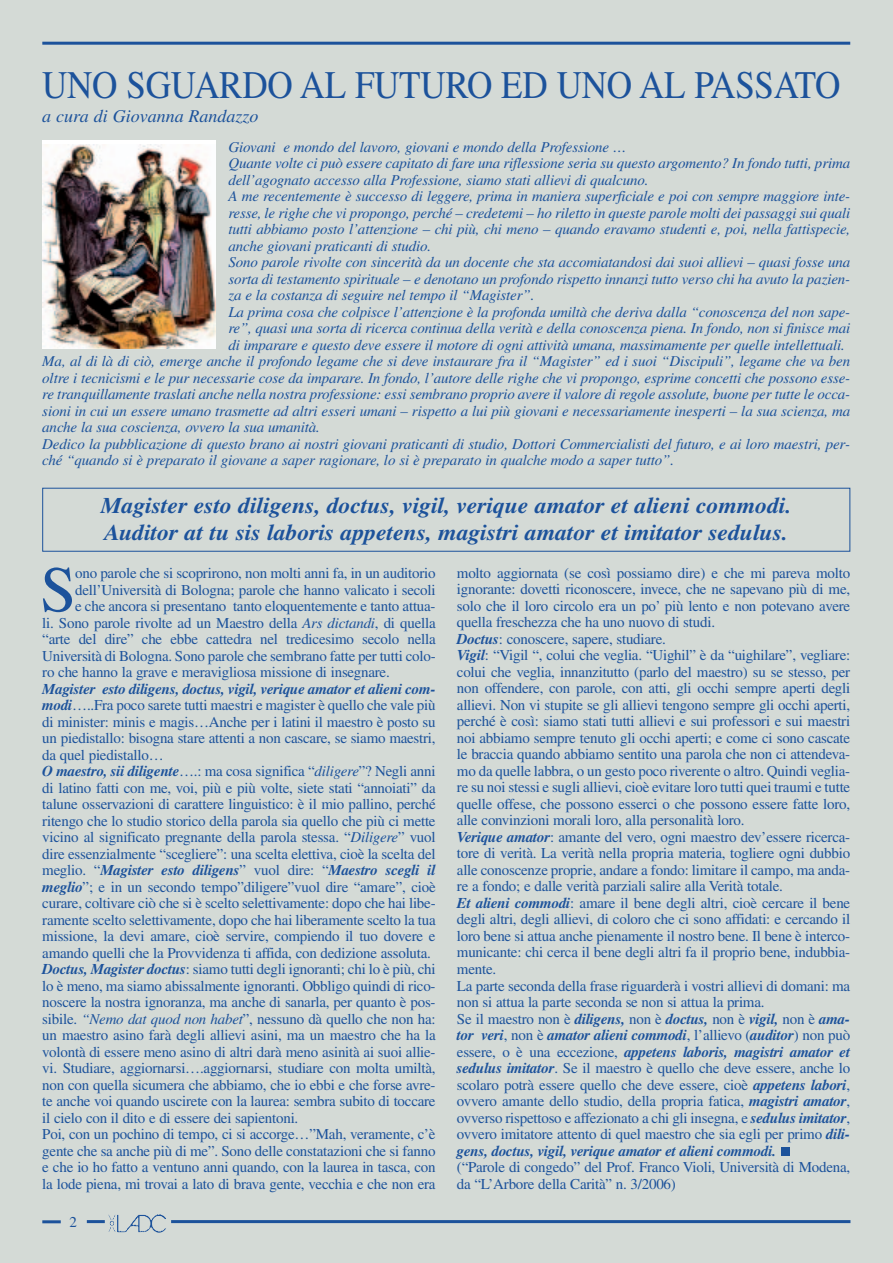
<style>
.page{position:relative;width:893px;height:1263px;background:#d4dad6}
.page>*{position:absolute;margin:0;border:0;box-sizing:border-box;transform-origin:0 0}
.t1{font:64.8px "Times";color:#1c529b}
.t2{font:39px "Times";letter-spacing:-.01em;color:#1c529b;scale:.9 1}
.t3{font:italic 700 22.5px/27px "Times";color:#1c529b;scale:1.05 1}
.t4{font:italic 18px "Times";color:#1c529b}
.t5{font:15px/16.5px "Times";letter-spacing:-.015em;color:#1c529b}
.t6{font:italic 15px "Times";letter-spacing:-.01em;color:#1c529b}
.s1{font-style:italic}
.s2{font-weight:700;font-style:italic}
</style>
<div class="page">
<hr style="left:171px;top:1220px;width:679px;height:3px;background:#1c529b">
<hr style="left:42px;top:1220px;width:19px;height:3px;background:#1c529b">
<hr style="left:87px;top:1220px;width:18px;height:3px;background:#1c529b">
<img style="left:108px;top:1214px;width:43px;height:18px">
<hr style="left:42px;top:42px;width:808px;height:3px;background:#1c529b">
<div style="left:781px;top:1147px;width:8px;height:8px;background:#1c529b"></div>
<div style="left:42px;top:140px;width:174px;height:209px;background:#fff"></div>
<img style="left:42px;top:145px;width:174px;height:204px">
<div style="left:42px;top:488px;width:808px;height:64px;border:1px solid #1c529b"></div>
<h2 class="t2" style="left:42px;top:71px;width:888px">UNO SGUARDO AL FUTURO ED UNO AL PASSATO</h2>
<p class="t4" style="left:42px;top:110px;width:218px">a cura di Giovanna Randazzo</p>
<p class="t6" style="left:228px;top:141px;width:399px">Giovani e mondo del lavoro, giovani e mondo della Professione …</p>
<p class="t6" style="left:228px;top:157px;width:623px">Quante volte ci può essere capitato di fare una riflessione seria su questo argomento? In fondo tutti, prima</p>
<p class="t6" style="left:228px;top:174px;width:422px">dell’agognato accesso alla Professione, siamo stati allievi di qualcuno.</p>
<p class="t6" style="left:228px;top:190px;width:623px">A me recentemente è successo di leggere, prima in maniera superficiale e poi con sempre maggiore inte-</p>
<p class="t6" style="left:228px;top:207px;width:623px">resse, le righe che vi propongo, perché – credetemi – ho riletto in queste parole molti dei passaggi sui quali</p>
<p class="t6" style="left:228px;top:223px;width:623px">tutti abbiamo posto l’attenzione – chi più, chi meno – quando eravamo studenti e, poi, nella fattispecie,</p>
<p class="t6" style="left:228px;top:240px;width:204px">anche giovani praticanti di studio.</p>
<p class="t6" style="left:228px;top:256px;width:623px">Sono parole rivolte con sincerità da un docente che sta accomiatandosi dai suoi allievi – quasi fosse una</p>
<p class="t6" style="left:228px;top:273px;width:623px">sorta di testamento spirituale – e denotano un profondo rispetto innanzi tutto verso chi ha avuto la pazien-</p>
<p class="t6" style="left:228px;top:289px;width:308px">za e la costanza di seguire nel tempo il “Magister”.</p>
<p class="t6" style="left:228px;top:306px;width:623px">La prima cosa che colpisce l’attenzione è la profonda umiltà che deriva dalla “conoscenza del non sape-</p>
<p class="t6" style="left:228px;top:322px;width:623px">re”, quasi una sorta di ricerca continua della verità e della conoscenza piena. In fondo, non si finisce mai</p>
<p class="t6" style="left:228px;top:339px;width:618px">di imparare e questo deve essere il motore di ogni attività umana, massimamente per quelle intellettuali.</p>
<p class="t6" style="left:42px;top:355px;width:809px">Ma, al di là di ciò, emerge anche il profondo legame che si deve instaurare fra il “Magister” ed i suoi “Discipuli”, legame che va ben</p>
<p class="t6" style="left:42px;top:372px;width:809px">oltre i tecnicismi e le pur necessarie cose da imparare. In fondo, l’autore delle righe che vi propongo, esprime concetti che possono esse-</p>
<p class="t6" style="left:42px;top:388px;width:809px">re tranquillamente traslati anche nella nostra professione: essi sembrano proprio avere il valore di regole assolute, buone per tutte le occa-</p>
<p class="t6" style="left:42px;top:405px;width:809px">sioni in cui un essere umano trasmette ad altri esseri umani – rispetto a lui più giovani e necessariamente inesperti – la sua scienza, ma</p>
<p class="t6" style="left:42px;top:421px;width:279px">anche la sua coscienza, ovvero la sua umanità.</p>
<p class="t6" style="left:42px;top:438px;width:809px">Dedico la pubblicazione di questo brano ai nostri giovani praticanti di studio, Dottori Commercialisti del futuro, e ai loro maestri, per-</p>
<p class="t6" style="left:42px;top:454px;width:633px">ché “quando si è preparato il giovane a saper ragionare, lo si è preparato in qualche modo a saper tutto”.</p>
<h3 class="t3" style="left:101px;top:494px;width:659px">Magister esto diligens, doctus, vigil, verique amator et alieni commodi.<br>Auditor at tu sis laboris appetens, magistri amator et imitator sedulus.</h3>
<h1 class="t1" style="left:40px;top:567px;width:38px">S</h1>
<p class="t5" style="left:75px;top:566px;width:362px">ono parole che si scoprirono, non molti anni fa, in un auditorio</p>
<p class="t5" style="left:75px;top:583px;width:362px">dell’Università di Bologna; parole che hanno valicato i secoli</p>
<p class="t5" style="left:75px;top:599px;width:362px">e che ancora si presentano tanto eloquentemente e tanto attua-</p>
<p class="t5" style="left:42px;top:616px;width:395px">li. Sono parole rivolte ad un Maestro della <span class="s1">Ars dictandi</span>, di quella</p>
<p class="t5" style="left:42px;top:632px;width:395px">“arte del dire” che ebbe cattedra nel tredicesimo secolo nella</p>
<p class="t5" style="left:42px;top:649px;width:395px">Università di Bologna. Sono parole che sembrano fatte per tutti colo-</p>
<p class="t5" style="left:42px;top:665px;width:349px">ro che hanno la grave e meravigliosa missione di insegnare.</p>
<p class="t5" style="left:42px;top:682px;width:395px"><span class="s2">Magister esto diligens, doctus, vigil, verique amator et alieni com&shy;modi</span>…..Fra poco sarete tutti maestri e magister è quello che vale più di minister: minis e magis…Anche per i latini il maestro è posto su un piedistallo: bisogna stare attenti a non cascare, se siamo maestri, da quel piedistallo…<br><span class="s2">O maestro, sii diligente</span>….: ma cosa significa “<span class="s1">diligere</span>”? Negli anni di latino fatti con me, voi, più e più volte, siete stati “annoiati” da talune osservazioni di carattere linguistico: è il mio pallino, perché ritengo che lo studio storico della parola sia quello che più ci mette vicino al significato pregnante della parola stessa. “<span class="s1">Diligere</span>” vuol dire essenzialmente “scegliere”: una scelta elettiva, cioè la scelta del meglio. “<span class="s2">Magister esto diligens</span>” vuol dire: “<span class="s2">Maestro scegli il meglio</span>”; e in un secondo tempo”diligere”vuol dire “amare”, cioè curare, coltivare ciò che si è scelto selettivamente: dopo che hai libe&shy;ramente scelto selettivamente, dopo che hai liberamente scelto la tua missione, la devi amare, cioè servire, compiendo il tuo dovere e amando quelli che la Provvidenza ti affida, con dedizione assoluta.<br><span class="s2">Doctus, Magister doctus</span>: siamo tutti degli ignoranti; chi lo è più, chi lo è meno, ma siamo abissalmente ignoranti. Obbligo quindi di rico&shy;noscere la nostra ignoranza, ma anche di sanarla, per quanto è pos&shy;sibile. <span class="s1">“Nemo dat quod non habet</span>”, nessuno dà quello che non ha: un maestro asino farà degli allievi asini, ma un maestro che ha la volontà di essere meno asino di altri darà meno asinità ai suoi allie&shy;vi. Studiare, aggiornarsi….aggiornarsi, studiare con molta umiltà, non con quella sicumera che abbiamo, che io ebbi e che forse avre&shy;te anche voi quando uscirete con la laurea: sembra subito di toccare il cielo con il dito e di essere dei sapientoni.<br>Poi, con un pochino di tempo, ci si accorge…”Mah, veramente, c’è gente che sa anche più di me”. Sono delle constatazioni che si fanno e che io ho fatto a ventuno anni quando, con la laurea in tasca, con la lode piena, mi trovai a lato di brava gente, vecchia e che non era</p>
<p class="t5" style="left:69px;top:1215px;width:9px">2</p>
<p class="t5" style="left:457px;top:566px;width:395px">molto aggiornata (se così possiamo dire) e che mi pareva molto ignorante: dovetti riconoscere, invece, che ne sapevano più di me, solo che il loro circolo era un po’ più lento e non potevano avere quella freschezza che ha uno nuovo di studi.<br><span class="s2">Doctus</span>: conoscere, sapere, studiare.<br><span class="s2">Vigil</span>: “Vigil “, colui che veglia. “Uighil” è da “uighilare”, vegliare: colui che veglia, innanzitutto (parlo del maestro) su se stesso, per non offendere, con parole, con atti, gli occhi sempre aperti degli allievi. Non vi stupite se gli allievi tengono sempre gli occhi aperti, perché è così: siamo stati tutti allievi e sui professori e sui maestri noi abbiamo sempre tenuto gli occhi aperti; e come ci sono cascate le braccia quando abbiamo sentito una parola che non ci attendeva&shy;mo da quelle labbra, o un gesto poco riverente o altro. Quindi veglia&shy;re su noi stessi e sugli allievi, cioè evitare loro tutti quei traumi e tutte quelle offese, che possono esserci o che possono essere fatte loro, alle convinzioni morali loro, alla personalità loro.<br><span class="s2">Verique amator</span>: amante del vero, ogni maestro dev’essere ricerca&shy;tore di verità. La verità nella propria materia, togliere ogni dubbio alle conoscenze proprie, andare a fondo: limitare il campo, ma anda&shy;re a fondo; e dalle verità parziali salire alla Verità totale.<br><span class="s2">Et alieni commodi</span>: amare il bene degli altri, cioè cercare il bene degli altri, degli allievi, di coloro che ci sono affidati: e cercando il loro bene si attua anche pienamente il nostro bene. Il bene è interco&shy;municante: chi cerca il bene degli altri fa il proprio bene, indubbia&shy;mente.<br>La parte seconda della frase riguarderà i vostri allievi di domani: ma non si attua la parte seconda se non si attua la prima.<br>Se il maestro non è <span class="s2">diligens,</span> non è <span class="s2">doctus,</span> non è <span class="s2">vigil,</span> non è <span class="s2">ama&shy;tor veri</span>, non è <span class="s2">amator alieni commodi</span>, l’allievo (<span class="s2">auditor</span>) non può essere, o è una eccezione, <span class="s2">appetens laboris, magistri amator et sedulus imitator</span>. Se il maestro è quello che deve essere, anche lo scolaro potrà essere quello che deve essere, cioè <span class="s2">appetens labori</span>, ovvero amante dello studio, della propria fatica, <span class="s2">magistri amator</span>, ovverso rispettoso e affezionato a chi gli insegna, e <span class="s2">sedulus imitator</span>, ovvero imitatore attento di quel maestro che sia egli per primo <span class="s2">dili&shy;gens, doctus, vigil, verique amator et alieni commodi.</span></p>
<p class="t5" style="left:457px;top:1160px;width:395px">(“Parole di congedo” del Prof. Franco Violi, Università di Modena, da “L’Arbore della Carità” n. 3/2006)</p>
</div>
